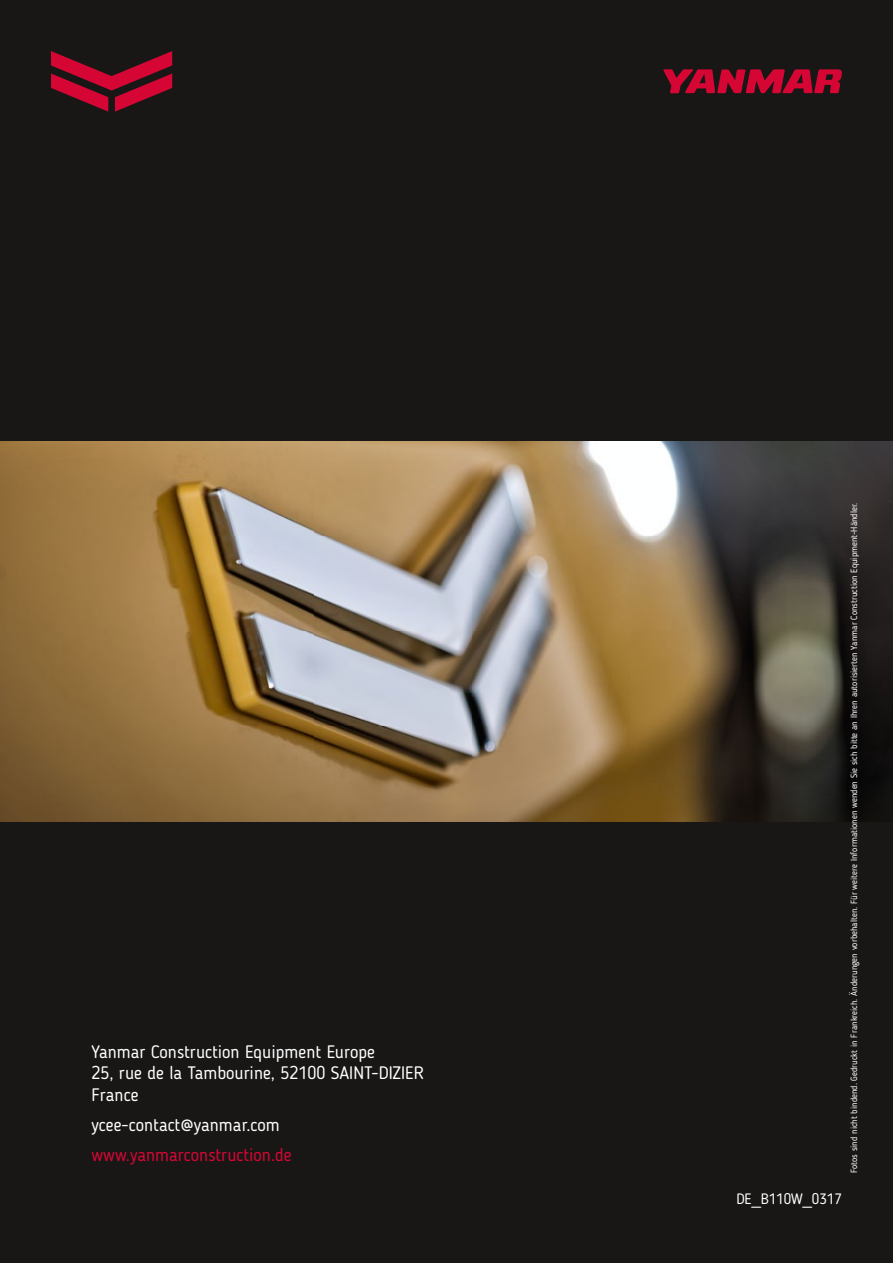
<style>
.page{position:relative;width:893px;height:1263px;background:#181716}
.page>*{position:absolute;margin:0;border:0;box-sizing:border-box;transform-origin:0 0}
.t1{font:18px/21.6px "Blogger Sans";color:#fff}
.t2{font:18px "Blogger Sans";color:#d50634}
.t3{font:15px "Blogger Sans";color:#fff}
.t4{font:9px "Blogger Sans";color:#fff}
</style>
<div class="page">
<svg style="left:663px;top:69px;width:179px;height:24px"></svg>
<svg style="left:51px;top:51px;width:121px;height:61px"></svg>
<img style="left:0;top:442px;width:893px;height:379px">
<h1 class="t1" style="left:91px;top:1040px;width:334px">Yanmar Construction Equipment Europe<br>25, rue de la Tambourine, 52100 SAINT-DIZIER<br>France</h1>
<h1 class="t1" style="left:91px;top:1114px;width:190px">ycee-contact@yanmar.com</h1>
<h1 class="t2" style="left:91px;top:1144px;width:202px">www.yanmarconstruction.de</h1>
<p class="t4" style="left:849px;top:1173px;width:672px;rotate:-90deg">Fotos sind nicht bindend. Gedruckt in Frankreich. Änderungen vorbehalten. Für weitere Informationen wenden Sie sich bitte an Ihren autorisierten Yanmar Construction Equipment-Händler.</p>
<h2 class="t3" style="left:736px;top:1190px;width:107px">DE_B110W_0317</h2>
</div>
